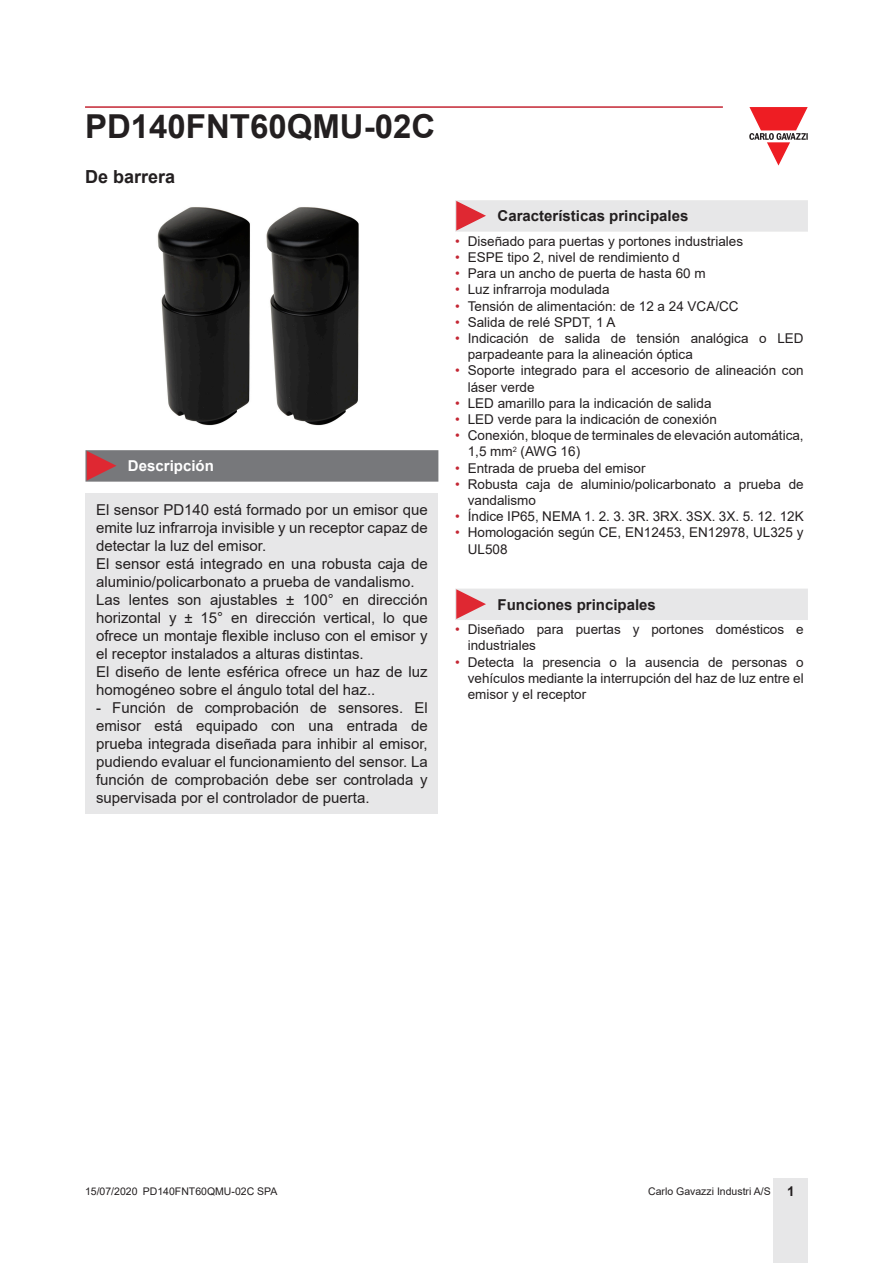
<style>
.page{position:relative;width:893px;height:1263px;background:#fff}
.page>*{position:absolute;margin:0;border:0;box-sizing:border-box;transform-origin:0 0}
.t1{font:700 33px "Arial";color:#231f20}
.Titolo02{font:700 18px "Arial";color:#231f20}
.Testo{font:15px/18px "Arial";color:#231f20;text-align:justify}
.Titolo03{font:700 15px "Arial";color:#231f20}
.Titolo04{font:700 15px "Arial";color:#fff}
.t2{font:13.5px/16.2px "Arial";color:#231f20}
.t3{font:10.5px "Arial";color:#231f20}
.s1{color:#c42633}
.s2{font-weight:700;font-size:13.5px}
</style>
<div class="page">
<hr style="left:85px;top:106px;width:638px;height:2px;background:#c42633">
<div style="left:774px;top:1178px;width:34px;height:85px;background:#e7e7e8"></div>
<svg style="left:749px;top:107px;width:59px;height:59px"></svg>
<div style="left:85px;top:493px;width:353px;height:321px;background:#e7e7e8"></div>
<img style="left:157px;top:207px;width:202px;height:219px">
<svg style="left:85px;top:450px;width:353px;height:32px;background:#7d777a"></svg>
<div style="left:455px;top:200px;width:353px;height:32px;background:#e7e7e8"></div>
<div style="left:455px;top:589px;width:353px;height:31px;background:#e7e7e8"></div>
<h1 class="t1" style="left:85px;top:103px;width:352px">PD140FNT60QMU-02C</h1>
<p class="Titolo02" style="left:85px;top:164px;width:92px">De barrera</p>
<p class="Titolo04" style="left:128px;top:455px;width:87px">Descripción</p>
<p class="Testo" style="left:96px;top:501px;width:333px">El sensor PD140 está formado por un emisor que emite luz infrarroja invisible y un receptor capaz de detectar la luz del emisor.</p>
<p class="Testo" style="left:96px;top:555px;width:333px">El sensor está integrado en una robusta caja de aluminio/policarbonato a prueba de vandalismo.</p>
<p class="Testo" style="left:96px;top:591px;width:333px">Las lentes son ajustables ± 100° en dirección horizontal y ± 15° en dirección vertical, lo que ofrece un montaje flexible incluso con el emisor y el receptor instalados a alturas distintas.</p>
<p class="Testo" style="left:96px;top:663px;width:333px">El diseño de lente esférica ofrece un haz de luz homogéneo sobre el ángulo total del haz..</p>
<p class="Testo" style="left:96px;top:699px;width:333px">- Función de comprobación de sensores. El emisor está equipado con una entrada de prueba integrada diseñada para inhibir al emisor, pudiendo evaluar el funcionamiento del sensor. La función de comprobación debe ser controlada y supervisada por el controlador de puerta.</p>
<p class="Titolo03" style="left:497px;top:206px;width:192px">Características principales</p>
<p class="t2" style="left:455px;top:233px;width:290px"><span class="s1">•</span> Diseñado para puertas y portones industriales</p>
<p class="t2" style="left:455px;top:249px;width:227px"><span class="s1">•</span> ESPE tipo 2, nivel de rendimiento d</p>
<p class="t2" style="left:455px;top:265px;width:252px"><span class="s1">•</span> Para un ancho de puerta de hasta 60 m</p>
<p class="t2" style="left:455px;top:281px;width:156px"><span class="s1">•</span> Luz infrarroja modulada</p>
<p class="t2" style="left:455px;top:298px;width:285px"><span class="s1">•</span> Tensión de alimentación: de 12 a 24 VCA/CC</p>
<p class="t2" style="left:455px;top:314px;width:162px"><span class="s1">•</span> Salida de relé SPDT, 1 A</p>
<p class="t2" style="left:468px;top:330px;width:337px;text-indent:-13px"><span class="s1">•</span> Indicación de salida de tensión analógica o LED parpadeante para la alineación óptica</p>
<p class="t2" style="left:468px;top:362px;width:337px;text-indent:-13px"><span class="s1">•</span> Soporte integrado para el accesorio de alineación con láser verde</p>
<p class="t2" style="left:455px;top:395px;width:258px"><span class="s1">•</span> LED amarillo para la indicación de salida</p>
<p class="t2" style="left:455px;top:411px;width:263px"><span class="s1">•</span> LED verde para la indicación de conexión</p>
<p class="t2" style="left:468px;top:427px;width:337px;text-indent:-13px"><span class="s1">•</span> Conexión, bloque de terminales de elevación automática,<br>1,5 mm<sup>2</sup> (AWG 16)</p>
<p class="t2" style="left:455px;top:460px;width:192px"><span class="s1">•</span> Entrada de prueba del emisor</p>
<p class="t2" style="left:468px;top:476px;width:337px;text-indent:-13px"><span class="s1">•</span> Robusta caja de aluminio/policarbonato a prueba de vandalismo</p>
<p class="t2" style="left:455px;top:508px;width:350px"><span class="s1">•</span> Índice IP65, NEMA 1. 2. 3. 3R. 3RX. 3SX. 3X. 5. 12. 12K</p>
<p class="t2" style="left:468px;top:524px;width:337px;text-indent:-13px"><span class="s1">•</span> Homologación según CE, EN12453, EN12978, UL325 y<br>UL508</p>
<p class="Titolo03" style="left:497px;top:594px;width:160px">Funciones principales</p>
<p class="t2" style="left:468px;top:621px;width:337px;text-indent:-13px"><span class="s1">•</span> Diseñado para puertas y portones domésticos e industriales</p>
<p class="t2" style="left:468px;top:654px;width:337px;text-align:justify;text-indent:-13px"><span class="s1">•</span> Detecta la presencia o la ausencia de personas o vehículos mediante la interrupción del haz de luz entre el emisor y el receptor</p>
<p class="t3" style="left:85px;top:1183px;width:194px">15/07/2020 PD140FNT60QMU-02C SPA</p>
<p class="t3" style="left:648px;top:1183px;width:148px">Carlo Gavazzi Industri A/S <span class="s2">1</span></p>
</div>
